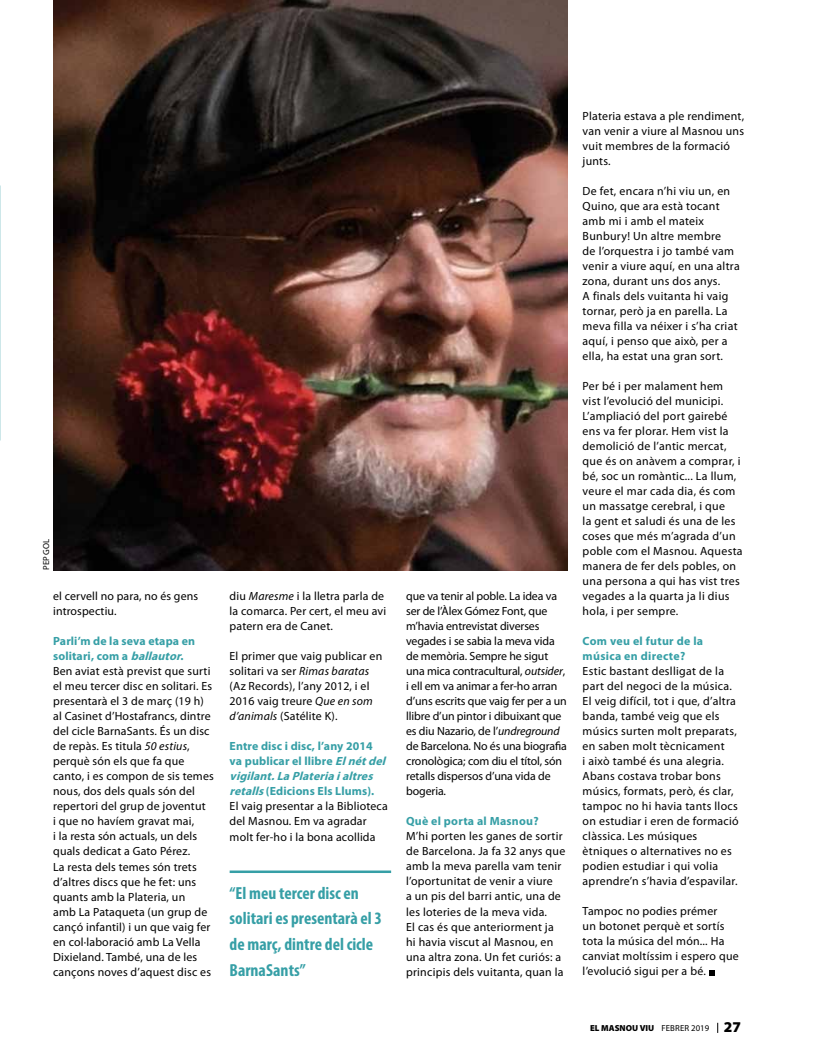
<style>
.page{position:relative;width:815px;height:1053px;background:#fff}
.page>*{position:absolute;margin:0;border:0;box-sizing:border-box;transform-origin:0 0}
.t1{font:700 condensed 17.5px/25.6px "Myriad Pro";color:#369fa6}
.t2{font:11.88px/15px "Myriad Pro";letter-spacing:.02em;color:#000}
.t3{font:11.88px/15px "Myriad Pro";letter-spacing:-.01em;color:#000}
.t4{font:700 11.88px/15px "Myriad Pro";letter-spacing:.025em;color:#369fa6}
.t5{font:900 8.75px "Myriad Pro";color:#000}
.t6{font:8.75px "Myriad Pro";letter-spacing:.02em;color:#000}
.s1{font-weight:700;color:#369fa6}
.s2{font-weight:700;font-style:italic;color:#369fa6}
.s3{font-style:italic}
.s4{font-weight:400}
.s5{font-size:15px}
</style>
<div class="page">
<svg style="left:709px;top:970px;width:5px;height:5px"></svg>
<img style="left:53px;top:0;width:515px;height:570px">
<hr style="left:230px;top:870px;width:161px;height:2px;background:#369fa6">
<p class="t6" style="left:41px;top:570px;width:33px;rotate:-90deg">PEP GOL</p>
<p class="t2" style="left:53px;top:588px;width:147px">el cervell no para, no és gens introspectiu.</p>
<p class="t2" style="left:53px;top:633px;width:162px"><span class="s1">Parli’m de la seva etapa en solitari, com a</span> <span class="s2">ballautor</span><span class="s1">.<br></span>Ben aviat està previst que surti el meu tercer disc en solitari. Es presentarà el 3 de març (19 h) al Casinet d’Hostafrancs, dintre del cicle BarnaSants. És un disc de repàs. Es titula <span class="s3">50 estius</span>, perquè són els que fa que canto, i es compon de sis temes nous, dos dels quals són del repertori del grup de joventut<br>i que no havíem gravat mai,<br>i la resta són actuals, un dels quals dedicat a Gato Pérez.<br>La resta dels temes són trets d’altres discs que he fet: uns quants amb la Plateria, un<br>amb La Pataqueta (un grup de cançó infantil) i un que vaig fer en col·laboració amb La Vella<br>Dixieland. També, una de les cançons noves d’aquest disc es</p>
<p class="t2" style="left:230px;top:588px;width:158px">diu <span class="s3">Maresme</span> i la lletra parla de la comarca. Per cert, el meu avi patern era de Canet.</p>
<p class="t2" style="left:230px;top:648px;width:154px">El primer que vaig publicar en solitari va ser <span class="s3">Rimas baratas </span>(Az Records), l’any 2012, i el<br>2016 vaig treure <span class="s3">Que en som d’animals</span> (Satélite K).</p>
<p class="t2" style="left:230px;top:738px;width:161px"><span class="s1">Entre disc i disc, l’any 2014<br>va publicar el llibre</span> <span class="s2">Elnétdel vigilant.LaPlateriaialtres retalls</span><span class="s1">(Edicions Els Llums).<br></span>El vaig presentar a la Biblioteca del Masnou. Em va agradar molt fer-ho i la bona acollida</p>
<h1 class="t1" style="left:230px;top:879px;width:154px">“El meu tercer disc en solitari es presentarà el 3 de març, dintre del cicle<br>BarnaSants”</h1>
<p class="t3" style="left:406px;top:588px;width:162px">que va tenir al poble. La idea va ser de l’Àlex Gómez Font, que m’havia entrevistat diverses vegades i se sabia la meva vida de memòria. Sempre he sigut una mica contracultural, <span class="s3">outsider</span>, i ell em va animar a fer-ho arran d’uns escrits que vaig fer per a un llibre d’un pintor i dibuixant que es diu Nazario, de l’<span class="s3">undreground </span>de Barcelona. No és una biografia cronològica; com diu el títol, són retalls dispersos d’una vida de bogeria.</p>
<p class="t4" style="left:406px;top:813px;width:134px">Què el porta al Masnou?</p>
<p class="t2" style="left:406px;top:828px;width:161px">M’hi porten les ganes de sortir de Barcelona. Ja fa 32 anys que amb la meva parella vam tenir l’oportunitat de venir a viure<br>a un pis del barri antic, una de les loteries de la meva vida.<br>El cas és que anteriorment ja hi havia viscut al Masnou, en una altra zona. Un fet curiós: a principis dels vuitanta, quan la</p>
<p class="t2" style="left:583px;top:108px;width:163px">Plateria estava a ple rendiment, van venir a viure al Masnou uns vuit membres de la formació junts.</p>
<p class="t2" style="left:583px;top:183px;width:159px">De fet, encara n’hi viu un, en<br>Quino, que ara està tocant amb mi i amb el mateix<br>Bunbury! Un altre membre<br>de l’orquestra i jo també vam venir a viure aquí, en una altra zona, durant uns dos anys.<br>A finals dels vuitanta hi vaig tornar, però ja en parella. La meva filla va néixer i s’ha criat aquí, i penso que això, per a ella, ha estat una gran sort.</p>
<p class="t2" style="left:583px;top:378px;width:162px">Per bé i per malament hem vist l’evolució del municipi.<br>L’ampliació del port gairebé ens va fer plorar. Hem vist la demolició de l’antic mercat, que és on anàvem a comprar, i bé, soc un romàntic... La llum, veure el mar cada dia, és com un massatge cerebral, i que<br>la gent et saludi és una de les coses que més m’agrada d’un poble com el Masnou. Aquesta manera de fer dels pobles, on una persona a qui has vist tres vegades a la quarta ja li dius hola, i per sempre.</p>
<p class="t4" style="left:583px;top:633px;width:122px">Com veu el futur de la música en directe?</p>
<p class="t2" style="left:583px;top:663px;width:158px">Estic bastant deslligat de la part del negoci de la música.<br>El veig difícil, tot i que, d’altra banda, també veig que els músics surten molt preparats, en saben molt tècnicament<br>i això també és una alegria.<br>Abans costava trobar bons músics, formats, però, és clar, tampoc no hi havia tants llocs on estudiar i eren de formació clàssica. Les músiques ètniques o alternatives no es podien estudiar i qui volia aprendre’n s’havia d’espavilar.</p>
<p class="t2" style="left:583px;top:903px;width:158px">Tampoc no podies prémer<br>un botonet perquè et sortís tota la música del món... Ha canviat moltíssim i espero que l’evolució sigui per a bé.</p>
<p class="t5" style="left:590px;top:1022px;width:152px">EL MASNOU VIU <span class="s4">FEBRER 2019</span> <span class="s5">27</span></p>
</div>
